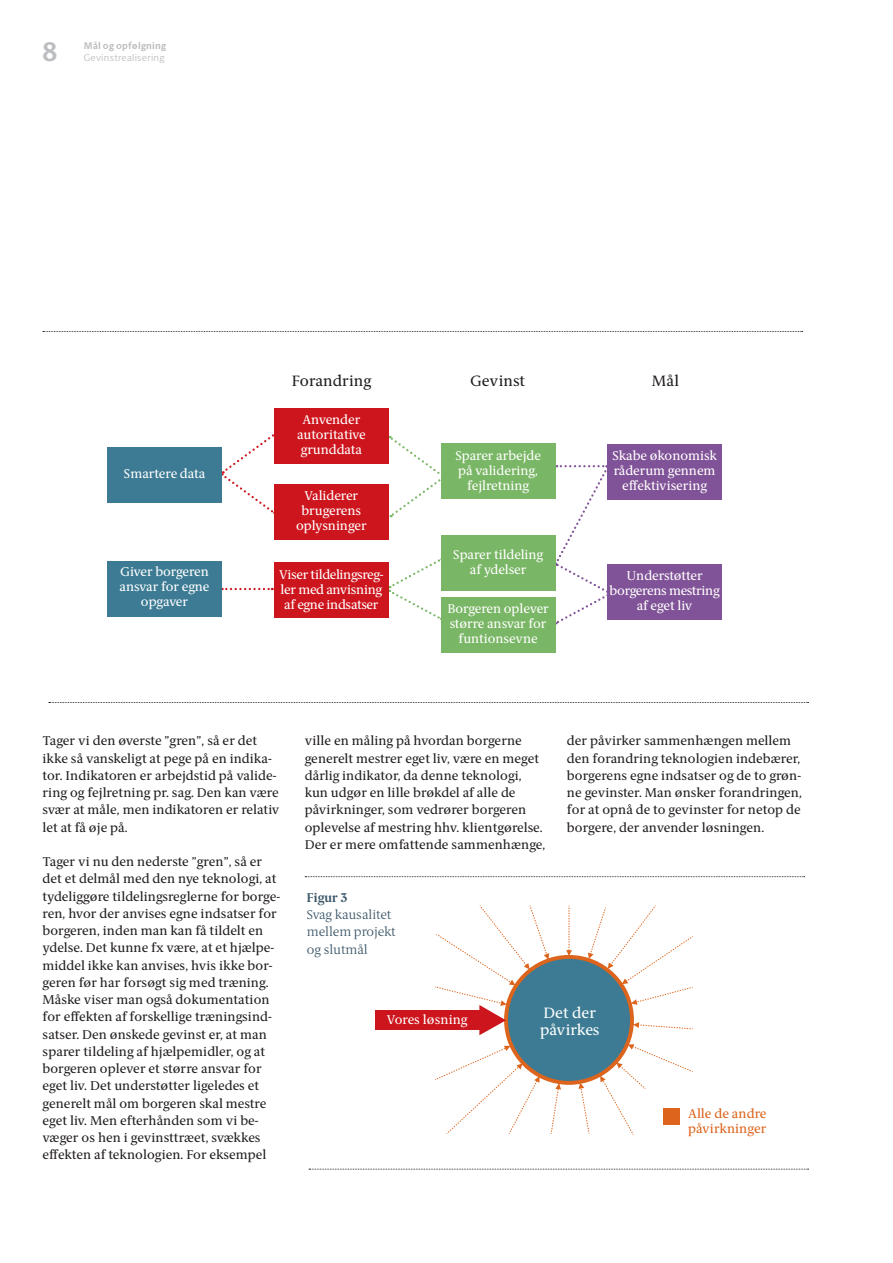
<style>
.page{position:relative;width:893px;height:1263px;background:#fff}
.page>*{position:absolute;margin:0;border:0;box-sizing:border-box;transform-origin:0 0}
.t1{font:700 27px "ID Sans";color:#bcbdc0}
.t2{font:15px "ID Serif";letter-spacing:.01em;color:#231f20}
.t3{font:15px "ID Serif";letter-spacing:-.01em;color:#fff}
.t4{font:15px "ID Serif";letter-spacing:.01em;color:#fff}
.t5{font:12.75px/17.2px "ID Serif";letter-spacing:.01em;color:#231f20}
.t6{font:12.75px/15px "ID Serif";color:#fff;text-align:center}
.t7{font:300 12.75px "ID Serif";color:#3b5568}
.t8{font:12.75px/15px "ID Serif";letter-spacing:-.02em;color:#fff;text-align:center}
.t9{font:12.75px "ID Serif";letter-spacing:.01em;color:#dc641c}
.t10{font:700 12.75px "ID Serif";color:#3b5568}
.t11{font:300 9.75px "ID Sans";letter-spacing:.025em;color:#bcbdc0}
.t12{font:700 9.75px "ID Sans";letter-spacing:.025em;color:#bcbdc0}
</style>
<div class="page">
<svg style="left:222px;top:434px;width:52px;height:80px"></svg>
<svg style="left:389px;top:558px;width:52px;height:62px"></svg>
<svg style="left:388px;top:435px;width:56px;height:83px"></svg>
<svg style="left:222px;top:588px;width:51px;height:2px"></svg>
<svg style="left:553px;top:465px;width:54px;height:160px"></svg>
<div style="left:107px;top:448px;width:115px;height:55px;background:#3c7b93"></div>
<div style="left:274px;top:484px;width:114px;height:56px;background:#cd151d"></div>
<div style="left:441px;top:535px;width:114px;height:56px;background:#79b665"></div>
<div style="left:274px;top:408px;width:114px;height:56px;background:#cd151d"></div>
<div style="left:441px;top:443px;width:114px;height:55px;background:#79b665"></div>
<div style="left:441px;top:597px;width:114px;height:56px;background:#79b665"></div>
<div style="left:607px;top:444px;width:115px;height:56px;background:#805297"></div>
<div style="left:607px;top:564px;width:115px;height:56px;background:#805297"></div>
<div style="left:274px;top:562px;width:114px;height:56px;background:#cd151d"></div>
<div style="left:107px;top:561px;width:115px;height:56px;background:#3c7b93"></div>
<svg style="left:43px;top:331px;width:760px;height:1px"></svg>
<svg style="left:49px;top:702px;width:759px;height:1px"></svg>
<svg style="left:305px;top:876px;width:500px;height:1px"></svg>
<svg style="left:309px;top:1169px;width:499px;height:1px"></svg>
<svg style="left:435px;top:906px;width:258px;height:229px"></svg>
<div style="left:375px;top:1010px;width:104px;height:20px;background:#cd151d"></div>
<div style="left:663px;top:1109px;width:16px;height:16px;background:#dc641c"></div>
<p class="t12" style="left:84px;top:40px;width:84px">Mål og opfølgning</p>
<h1 class="t1" style="left:43px;top:35px;width:17px">8</h1>
<p class="t11" style="left:84px;top:51px;width:82px">Gevinstrealisering</p>
<p class="t6" style="left:124px;top:466px;width:83px">Smartere data</p>
<p class="t6" style="left:120px;top:565px;width:91px">Giver borgeren ansvar for egne opgaver</p>
<p class="t2" style="left:292px;top:371px;width:81px">Forandring</p>
<p class="t2" style="left:470px;top:371px;width:56px">Gevinst</p>
<p class="t2" style="left:652px;top:371px;width:28px">Mål</p>
<p class="t6" style="left:302px;top:412px;width:59px">Anvender</p>
<p class="t6" style="left:297px;top:427px;width:70px">autoritative</p>
<p class="t6" style="left:301px;top:442px;width:63px">grunddata</p>
<p class="t6" style="left:304px;top:489px;width:55px">Validerer</p>
<p class="t6" style="left:301px;top:504px;width:61px">brugerens</p>
<p class="t6" style="left:296px;top:519px;width:72px">oplysninger</p>
<p class="t6" style="left:279px;top:567px;width:106px;text-align:justify">Viser tildelingsreg&shy;ler med anvisning af egne indsatser</p>
<p class="t6" style="left:455px;top:449px;width:87px">Sparer arbejde</p>
<p class="t6" style="left:458px;top:464px;width:81px">på validering,</p>
<p class="t6" style="left:467px;top:479px;width:63px">fejlretning</p>
<p class="t6" style="left:453px;top:548px;width:91px">Sparer tildeling</p>
<p class="t6" style="left:470px;top:563px;width:58px">af ydelser</p>
<p class="t6" style="left:447px;top:601px;width:103px">Borgeren oplever større ansvar for funtionsevne</p>
<p class="t6" style="left:612px;top:448px;width:106px">Skabe økonomisk råderum gennem effektivisering</p>
<p class="t6" style="left:626px;top:568px;width:78px">Understøtter</p>
<p class="t8" style="left:610px;top:583px;width:111px">borgerens mestring af eget liv</p>
<p class="t5" style="left:43px;top:732px;width:239px">Tager vi den øverste ”gren”, så er det ikke så vanskeligt at pege på en indika&shy;tor. Indikatoren er arbejdstid på valide&shy;ring og fejlretning pr. sag. Den kan være svær at måle, men indikatoren er relativ let at få øje på.</p>
<p class="t5" style="left:43px;top:853px;width:239px">Tager vi nu den nederste ”gren”, så er det et delmål med den nye teknologi, at tydeliggøre tildelingsreglerne for borge&shy;ren, hvor der anvises egne indsatser for borgeren, inden man kan få tildelt en ydelse. Det kunne fx være, at et hjælpe&shy;middel ikke kan anvises, hvis ikke bor&shy;geren før har forsøgt sig med træning.<br>Måske viser man også dokumentation for effekten af forskellige træningsind&shy;satser. Den ønskede gevinst er, at man sparer tildeling af hjælpemidler, og at borgeren oplever et større ansvar for eget liv. Det understøtter ligeledes et generelt mål om borgeren skal mestre eget liv. Men efterhånden som vi be&shy;væger os hen i gevinsttræet, svækkes effekten af teknologien. For eksempel</p>
<p class="t5" style="left:305px;top:732px;width:242px">ville en måling på hvordan borgerne generelt mestrer eget liv, være en meget dårlig indikator, da denne teknologi, kun udgør en lille brøkdel af alle de påvirkninger, som vedrører borgeren oplevelse af mestring hhv. klientgørelse.<br>Der er mere omfattende sammenhænge,</p>
<p class="t5" style="left:567px;top:732px;width:236px">der påvirker sammenhængen mellem den forandring teknologien indebærer, borgerens egne indsatser og de to grøn&shy;ne gevinster. Man ønsker forandringen, for at opnå de to gevinster for netop de borgere, der anvender løsningen.</p>
<p class="t10" style="left:307px;top:890px;width:42px">Figur 3</p>
<p class="t7" style="left:307px;top:907px;width:86px">Svag kausalitet</p>
<p class="t7" style="left:307px;top:924px;width:90px">mellem projekt</p>
<p class="t7" style="left:307px;top:941px;width:62px">og slutmål</p>
<p class="t6" style="left:387px;top:1012px;width:82px">Vores løsning</p>
<p class="t4" style="left:544px;top:1003px;width:54px">Det der</p>
<p class="t3" style="left:540px;top:1020px;width:61px">påvirkes</p>
<p class="t9" style="left:688px;top:1106px;width:80px">Alle de andre</p>
<p class="t9" style="left:688px;top:1121px;width:80px">påvirkninger</p>
</div>
